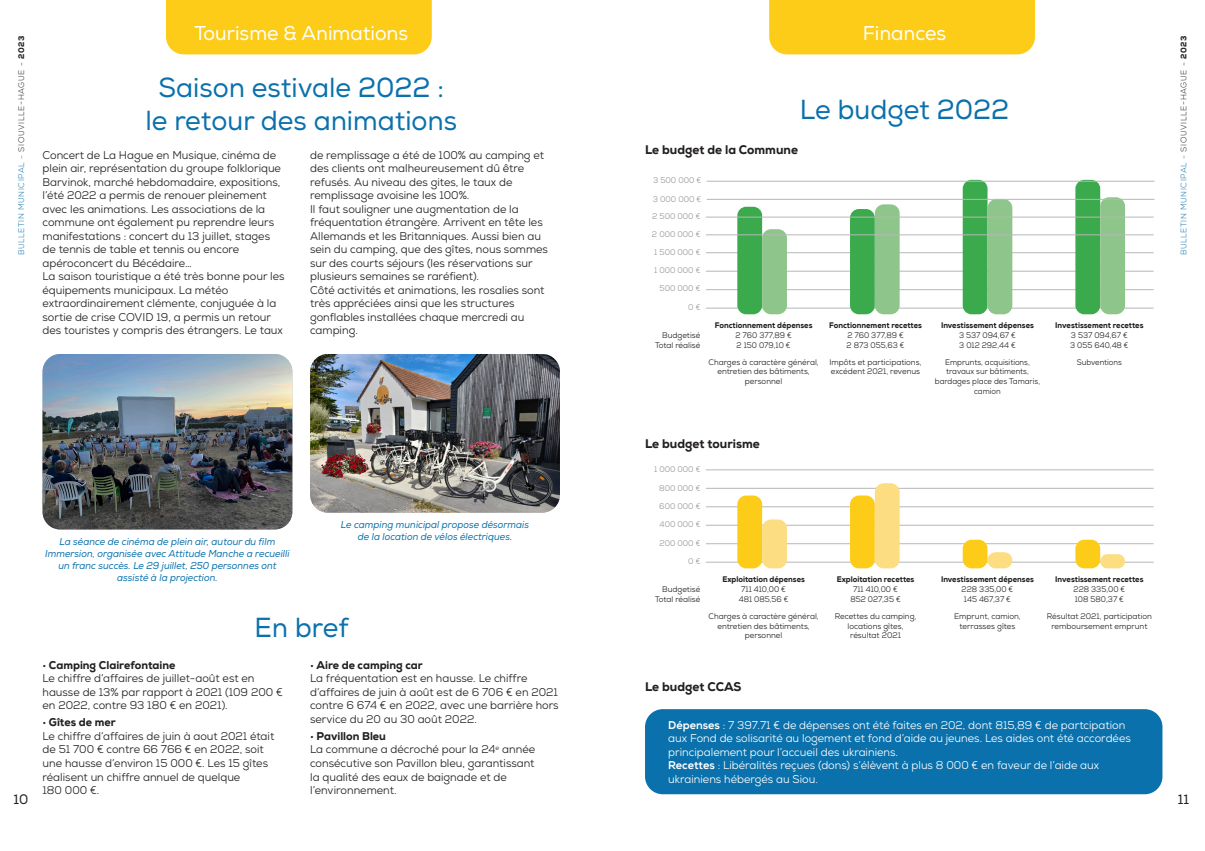
<style>
.page{position:relative;width:1205px;height:851px;background:#fff}
.page>*{position:absolute;margin:0;border:0;box-sizing:border-box;transform-origin:0 0}
.t1{font:27.5px/33px "Nexa";color:#0a71ac;text-align:center}
.t2{font:20px "Nexa";color:#fff}
.t3{font:13.75px "Nexa";color:#231f20}
.t4{font:800 12.5px "Nexa";color:#231f20}
.t5{font:11.25px/13.5px "Nexa";color:#231f20}
.t6{font:11.25px/13.5px "Nexa";color:#fff}
.t7{font:italic 10px/12px "Nexa";color:#0a71ac;text-align:center;scale:.94 1}
.t8{font:8.12px/9.8px "Nexa";color:#231f20;text-align:center}
.t9{font:8.12px/9.8px "Nexa";color:#231f20;scale:.94 1}
.t10{font:800 8.12px "Nexa";color:#231f20;scale:.94 1}
.t11{font:8.12px "Nexa";color:#939598}
.t12{font:300 8.12px "Nexa";letter-spacing:.075em;color:#0a71ac}
.s1{color:#231f20}
.s2{font-weight:800;color:#231f20}
.s3{font-size:10.62px}
.s4{font-weight:800}
</style>
<div class="page">
<div style="left:166px;top:0;width:266px;height:54px;background:#fccc19"></div>
<div style="left:769px;top:0;width:266px;height:54px;background:#fccc19"></div>
<img style="left:310px;top:354px;width:250px;height:158px">
<div style="left:645px;top:709px;width:517px;height:85px;background:#0a71ac;border-radius:18px"></div>
<hr style="left:706px;top:308px;width:447px;height:1px;background:#b6b7bb">
<hr style="left:706px;top:289px;width:447px;height:1px;background:#b6b7bb">
<hr style="left:706px;top:271px;width:447px;height:1px;background:#b6b7bb">
<hr style="left:706px;top:252px;width:447px;height:1px;background:#b6b7bb">
<div style="left:737px;top:207px;width:25px;height:107px;background:#3aaa4c;border-radius:9px"></div>
<div style="left:762px;top:229px;width:25px;height:85px;background:#8ec58a;border-radius:9px"></div>
<div style="left:850px;top:209px;width:25px;height:105px;background:#3aaa4c;border-radius:9px"></div>
<div style="left:875px;top:204px;width:24px;height:110px;background:#8ec58a;border-radius:9px"></div>
<div style="left:963px;top:180px;width:24px;height:134px;background:#3aaa4c;border-radius:9px"></div>
<div style="left:987px;top:199px;width:25px;height:115px;background:#8ec58a;border-radius:9px"></div>
<div style="left:1075px;top:180px;width:25px;height:134px;background:#3aaa4c;border-radius:9px"></div>
<div style="left:1100px;top:197px;width:25px;height:117px;background:#8ec58a;border-radius:9px"></div>
<hr style="left:706px;top:561px;width:447px;height:1px;background:#b6b7bb">
<hr style="left:706px;top:543px;width:447px;height:1px;background:#b6b7bb">
<hr style="left:706px;top:525px;width:447px;height:1px;background:#b6b7bb">
<hr style="left:706px;top:506px;width:447px;height:1px;background:#b6b7bb">
<hr style="left:706px;top:488px;width:447px;height:1px;background:#b6b7bb">
<hr style="left:706px;top:469px;width:447px;height:1px;background:#b6b7bb">
<div style="left:737px;top:495px;width:25px;height:73px;background:#fccc19;border-radius:9px"></div>
<div style="left:762px;top:519px;width:25px;height:49px;background:#fddd82;border-radius:9px"></div>
<div style="left:850px;top:495px;width:25px;height:73px;background:#fccc19;border-radius:9px"></div>
<div style="left:875px;top:483px;width:24px;height:85px;background:#fddd82;border-radius:9px"></div>
<div style="left:963px;top:539px;width:24px;height:29px;background:#fccc19;border-radius:9px"></div>
<div style="left:987px;top:552px;width:25px;height:16px;background:#fddd82;border-radius:8px"></div>
<div style="left:1075px;top:539px;width:25px;height:29px;background:#fccc19;border-radius:9px"></div>
<div style="left:1100px;top:554px;width:25px;height:14px;background:#fddd82;border-radius:7px"></div>
<img style="left:43px;top:354px;width:249px;height:175px">
<hr style="left:706px;top:234px;width:447px;height:1px;background:#b6b7bb">
<hr style="left:706px;top:217px;width:447px;height:1px;background:#b6b7bb">
<hr style="left:707px;top:199px;width:447px;height:1px;background:#b6b7bb">
<hr style="left:707px;top:181px;width:447px;height:1px;background:#b6b7bb">
<p class="t12" style="left:17px;top:255px;width:221px;rotate:-90deg">BULLETIN MUNICIPAL - <span class="s1">SIOUVILLE-HAGUE -</span> <span class="s2">2023</span></p>
<h2 class="t2" style="left:194px;top:21px;width:215px">Tourisme &amp; Animations</h2>
<h2 class="t2" style="left:863px;top:21px;width:85px">Finances</h2>
<h1 class="t1" style="left:145px;top:72px;width:313px">Saison estivale 2022 : le retour des animations</h1>
<p class="t5" style="left:43px;top:148px;width:244px">Concert de La Hague en Musique, cinéma de plein air, représentation du groupe folklorique Barvinok, marché hebdomadaire, expositions, l’été 2022 a permis de renouer pleinement avec les animations. Les associations de la commune ont également pu reprendre leurs manifestations : concert du 13 juillet, stages de tennis de table et tennis ou encore apéroconcert du Bécédaire…<br>La saison touristique a été très bonne pour les équipements municipaux. La météo extraordinairement clémente, conjuguée à la sortie de crise COVID 19, a permis un retour des touristes y compris des étrangers. Le taux</p>
<p class="t5" style="left:310px;top:148px;width:239px">de remplissage a été de 100% au camping et des clients ont malheureusement dû être refusés. Au niveau des gites, le taux de remplissage avoisine les 100%.<br>Il faut souligner une augmentation de la fréquentation étrangère. Arrivent en tête les Allemands et les Britanniques. Aussi bien au sein du camping, que des gîtes, nous sommes sur des courts séjours (les réservations sur plusieurs semaines se raréfient).<br>Côté activités et animations, les rosalies sont très appréciées ainsi que les structures gonflables installées chaque mercredi au camping.</p>
<h1 class="t1" style="left:800px;top:93px;width:211px">Le budget 2022</h1>
<p class="t4" style="left:645px;top:141px;width:154px">Le budget de la Commune</p>
<p class="t11" style="left:653px;top:175px;width:50px">3 500 000 €</p>
<p class="t11" style="left:653px;top:193px;width:50px">3 000 000 €</p>
<p class="t11" style="left:652px;top:211px;width:50px">2 500 000 €</p>
<p class="t11" style="left:652px;top:229px;width:50px">2 000 000 €</p>
<p class="t11" style="left:654px;top:247px;width:48px">1 500 000 €</p>
<p class="t11" style="left:654px;top:265px;width:48px">1 000 000 €</p>
<p class="t11" style="left:659px;top:283px;width:43px">500 000 €</p>
<p class="t11" style="left:688px;top:302px;width:14px">0 €</p>
<p class="t8" style="left:655px;top:330px;width:47px;text-align:right">Budgetisé<br>Total réalisé</p>
<p class="t10" style="left:715px;top:320px;width:105px">Fonctionnement dépenses</p>
<p class="t9" style="left:735px;top:330px;width:61px">2 760 377,89 €<br>2 150 079,10 €</p>
<p class="t8" style="left:708px;top:357px;width:112px">Charges à caractère général, entretien des bâtiments, personnel</p>
<p class="t10" style="left:829px;top:320px;width:100px">Fonctionnement recettes</p>
<p class="t9" style="left:846px;top:330px;width:63px">2 760 377,89 €<br>2 873 055,63 €</p>
<p class="t8" style="left:829px;top:357px;width:93px;text-align:left">Impôts et participations, excédent 2021, revenus</p>
<p class="t10" style="left:941px;top:320px;width:100px">Investissement dépenses</p>
<p class="t9" style="left:959px;top:330px;width:62px">3 537 094,67 €<br>3 012 292,44 €</p>
<p class="t9" style="left:935px;top:357px;width:113px;text-align:center">Emprunts, acquisitions, travaux sur bâtiments, bardages place des Tamaris, camion</p>
<p class="t10" style="left:1055px;top:320px;width:95px">Investissement recettes</p>
<p class="t9" style="left:1070px;top:330px;width:64px">3 537 094,67 €<br>3 055 640,48 €</p>
<p class="t9" style="left:1077px;top:357px;width:49px">Subventions</p>
<p class="t4" style="left:645px;top:435px;width:116px">Le budget tourisme</p>
<p class="t11" style="left:654px;top:464px;width:48px">1 000 000 €</p>
<p class="t11" style="left:659px;top:482px;width:43px">800 000 €</p>
<p class="t11" style="left:659px;top:501px;width:43px">600 000 €</p>
<p class="t12" style="left:1179px;top:255px;width:221px;rotate:-90deg">BULLETIN MUNICIPAL - <span class="s1">SIOUVILLE-HAGUE -</span> <span class="s2">2023</span></p>
<p class="t7" style="left:341px;top:518px;width:202px">Le camping municipal propose désormais de la location de vélos électriques.</p>
<p class="t11" style="left:659px;top:519px;width:42px">400 000 €</p>
<p class="t7" style="left:45px;top:536px;width:261px">La séance de cinéma de plein air, autour du film Immersion, organisée avec Attitude Manche a recueilli un franc succès. Le 29 juillet, 250 personnes ont assisté à la projection.</p>
<p class="t11" style="left:659px;top:537px;width:43px">200 000 €</p>
<p class="t11" style="left:688px;top:556px;width:14px">0 €</p>
<p class="t10" style="left:722px;top:574px;width:89px">Exploitation dépenses</p>
<p class="t9" style="left:739px;top:584px;width:54px;text-align:center">711 410,00 €<br>481 085,56 €</p>
<p class="t8" style="left:708px;top:611px;width:112px">Charges à caractère général, entretien des bâtiments, personnel</p>
<p class="t10" style="left:941px;top:574px;width:100px">Investissement dépenses</p>
<p class="t9" style="left:961px;top:584px;width:56px">228 335,00 €<br>145 467,37 €</p>
<p class="t8" style="left:954px;top:611px;width:68px">Emprunt, camion, terrasses gîtes</p>
<p class="t10" style="left:836px;top:574px;width:84px">Exploitation recettes</p>
<p class="t9" style="left:850px;top:584px;width:55px;text-align:center">711 410,00 €<br>852 027,35 €</p>
<p class="t8" style="left:835px;top:611px;width:83px">Recettes du camping, locations gîtes, résultat 2021</p>
<p class="t10" style="left:1055px;top:574px;width:95px">Investissement recettes</p>
<p class="t9" style="left:1073px;top:584px;width:56px">228 335,00 €<br>108 580,37 €</p>
<p class="t8" style="left:1047px;top:611px;width:107px">Résultat 2021, participation</p>
<p class="t8" style="left:655px;top:584px;width:47px;text-align:right">Budgetisé<br>Total réalisé</p>
<h1 class="t1" style="left:254px;top:611px;width:96px">En bref</h1>
<p class="t8" style="left:1051px;top:620px;width:98px">remboursement emprunt</p>
<p class="t5" style="left:43px;top:658px;width:242px"><span class="s3">•</span> <span class="s4">Camping Clairefontaine<br></span>Le chiffre d’affaires de juillet-août est en hausse de 13% par rapport à 2021 (109 200 € en 2022, contre 93 180 € en 2021).</p>
<p class="t5" style="left:43px;top:715px;width:233px"><span class="s3">•</span> <span class="s4">Gîtes de mer<br></span>Le chiffre d’affaires de juin à aout 2021 était de 51 700 € contre 66 766 € en 2022, soit une hausse d’environ 15 000 €. Les 15 gîtes réalisent un chiffre annuel de quelque<br>180 000 €.</p>
<p class="t5" style="left:310px;top:658px;width:250px"><span class="s3">•</span> <span class="s4">Aire de camping car<br></span>La fréquentation est en hausse. Le chiffre d’affaires de juin à août est de 6 706 € en 2021 contre 6 674 € en 2022, avec une barrière hors service du 20 au 30 août 2022.</p>
<p class="t5" style="left:310px;top:729px;width:227px"><span class="s3">•</span> <span class="s4">Pavillon Bleu<br></span>La commune a décroché pour la 24<sup>e</sup> année consécutive son Pavillon bleu, garantissant la qualité des eaux de baignade et de l’environnement.</p>
<p class="t4" style="left:645px;top:678px;width:98px">Le budget CCAS</p>
<p class="t6" style="left:668px;top:718px;width:464px"><span class="s4">Dépenses</span> : 7 397.71 € de dépenses ont été faites en 202, dont 815,89 € de partcipation aux Fond de solisarité au logement et fond d’aide au jeunes. Les aides ont été accordées principalement pour l’accueil des ukrainiens.<br><span class="s4">Recettes</span> : Libéralités reçues (dons) s’élèvent à plus 8 000 € en faveur de l’aide aux ukrainiens hébergés au Siou.</p>
<p class="t3" style="left:14px;top:790px;width:16px">10</p>
<p class="t3" style="left:1178px;top:790px;width:13px">11</p>
</div>
